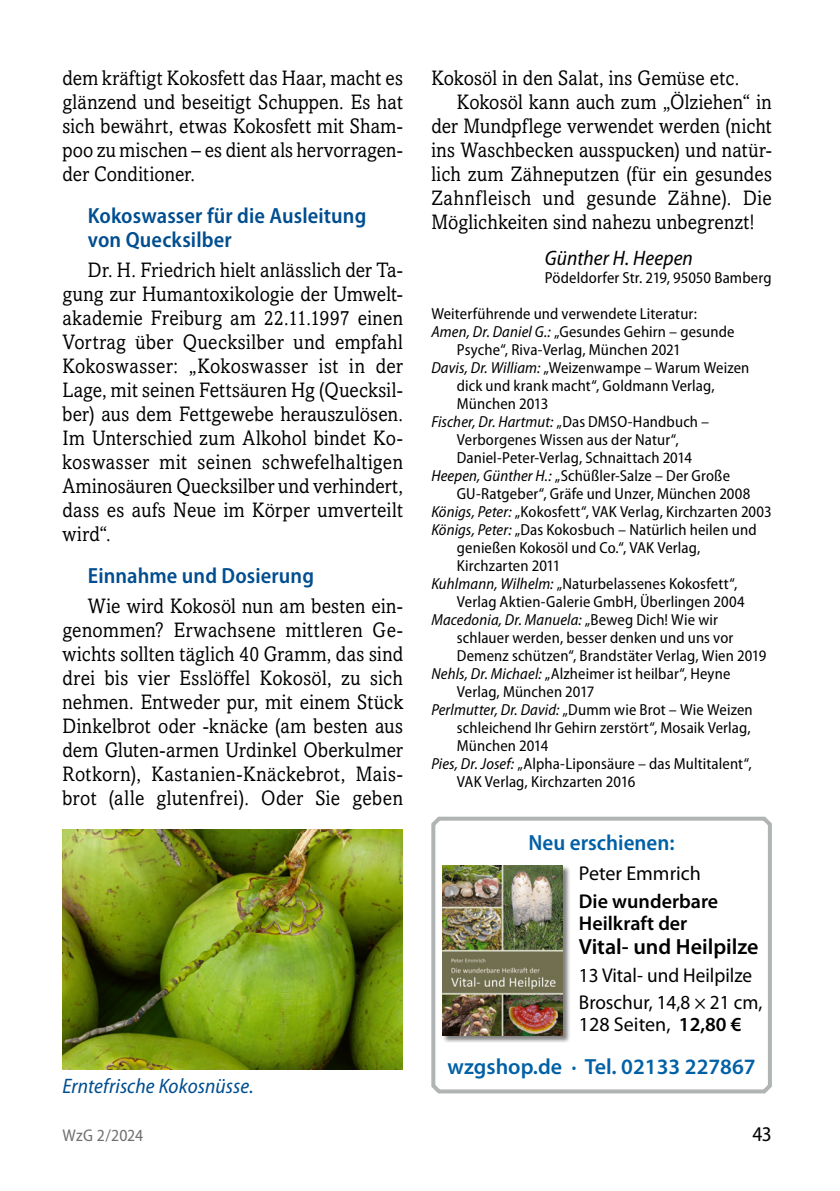
<style>
.page{position:relative;width:840px;height:1191px;background:#fff}
.page>*{position:absolute;margin:0;border:0;box-sizing:border-box;transform-origin:0 0}
._07_Zwischen-Überschrift{font:600 semi-condensed 22px/24px "Myriad Pro";letter-spacing:.005em;color:#004e90}
.t1{font:600 22px "Myriad Pro";color:#0060a6}
.t2{font:600 22px "Myriad Pro";color:#000}
.t3{font:600 semi-condensed 22px "Myriad Pro";color:#0060a6}
._05_GS_10_5_12{font:21px/24px "Amasis MT Std";letter-spacing:.02em;color:#000;text-align:justify;scale:.9 1}
._08_BU{font:italic semi-condensed 21px "Myriad Pro";letter-spacing:.005em;color:#004e90}
._10_Autor{font:italic semi-condensed 21px "Myriad Pro";letter-spacing:.005em;color:#000}
.t4{font:semi-condensed 21px "Myriad Pro";color:#000}
.t5{font:20px/22px "Myriad Pro";color:#000;scale:.96 1}
.t6{font:600 20px/22px "Myriad Pro";color:#000}
.t7{font:20px "Myriad Pro";color:#000}
.t8{font:semi-condensed 17px "Myriad Pro";letter-spacing:.005em;color:#6f7070}
._09_Fußnpte{font:semi-condensed 16px/18px "Myriad Pro";letter-spacing:.01em;color:#000}
.s1{font-style:italic}
.s2{font-weight:600}
</style>
<div class="page">
<img style="left:62px;top:829px;width:341px;height:240px">
<svg style="left:431px;top:816px;width:341px;height:278px"></svg>
<div style="left:442px;top:865px;width:128px;height:178px;background:#000;opacity:.5"></div>
<img style="left:442px;top:865px;width:120px;height:170px">
<p class="_05_GS_10_5_12" style="left:62px;top:66px;width:379px">dem kräftigt Kokosfett das Haar, macht es glänzend und beseitigt Schuppen. Es hat sich bewährt, etwas Kokosfett mit Sham&shy;poo zu mischen – es dient als hervorragen&shy;der Conditioner.</p>
<p class="_07_Zwischen-Überschrift" style="left:88px;top:204px;width:280px">Kokoswasser für die Ausleitung von Quecksilber</p>
<p class="_05_GS_10_5_12" style="left:62px;top:258px;width:380px;text-indent:26px">Dr. H. Friedrich hielt anlässlich der Ta&shy;gung zur Humantoxikologie der Umwelt&shy;akademie Freiburg am 22.11.1997 einen Vortrag über Quecksilber und empfahl Kokoswasser: „Kokoswasser ist in der Lage, mit seinen Fettsäuren Hg (Quecksil&shy;ber) aus dem Fettgewebe herauszulösen.<br>Im Unterschied zum Alkohol bindet Ko&shy;koswasser mit seinen schwefelhaltigen Aminosäuren Quecksilber und verhindert, dass es aufs Neue im Körper umverteilt wird“.</p>
<p class="_07_Zwischen-Überschrift" style="left:88px;top:564px;width:227px">Einnahme und Dosierung</p>
<p class="_05_GS_10_5_12" style="left:62px;top:594px;width:379px;text-indent:26px">Wie wird Kokosöl nun am besten ein&shy;genommen? Erwachsene mittleren Ge&shy;wichts sollten täglich 40 Gramm, das sind drei bis vier Esslöffel Kokosöl, zu sich nehmen. Entweder pur, mit einem Stück Dinkelbrot oder -knäcke (am besten aus dem Gluten-armen Urdinkel Oberkulmer Rotkorn), Kastanien-Knäckebrot, Mais&shy;brot (alle glutenfrei). Oder Sie geben</p>
<p class="_08_BU" style="left:62px;top:1075px;width:193px">Erntefrische Kokosnüsse.</p>
<p class="_05_GS_10_5_12" style="left:431px;top:66px;width:343px">Kokosöl in den Salat, ins Gemüse etc.</p>
<p class="_05_GS_10_5_12" style="left:431px;top:90px;width:380px;text-indent:26px">Kokosöl kann auch zum „Ölziehen“ in der Mundpflege verwendet werden (nicht ins Waschbecken ausspucken) und natür&shy;lich zum Zähneputzen (für ein gesundes Zahnfleisch und gesunde Zähne). Die Möglichkeiten sind nahezu unbegrenzt!</p>
<p class="_10_Autor" style="left:544px;top:247px;width:149px">Günther H. Heepen</p>
<p class="_09_Fußnpte" style="left:544px;top:269px;width:228px">Pödeldorfer Str. 219, 95050 Bamberg</p>
<p class="_09_Fußnpte" style="left:431px;top:305px;width:267px">Weiterführende und verwendete Literatur:</p>
<p class="_09_Fußnpte" style="left:456px;top:323px;width:279px;text-indent:-26px"><span class="s1">Amen, Dr. Daniel G.:</span> „Gesundes Gehirn – gesunde<br>Psyche“, Riva-Verlag, München 2021</p>
<p class="_09_Fußnpte" style="left:456px;top:359px;width:294px;text-indent:-26px"><span class="s1">Davis, Dr. William:</span> „Weizenwampe – Warum Weizen dick und krank macht“, Goldmann Verlag,<br>München 2013</p>
<p class="_09_Fußnpte" style="left:431px;top:413px;width:279px;text-align:center"><span class="s1">Fischer, Dr. Hartmut:</span> „Das DMSO-Handbuch –<br>Verborgenes Wissen aus der Natur“,<br>Daniel-Peter-Verlag, Schnaittach 2014</p>
<p class="_09_Fußnpte" style="left:456px;top:467px;width:295px;text-indent:-26px"><span class="s1">Heepen, Günther H.:</span> „Schüßler-Salze – Der Große<br>GU-Ratgeber“, Gräfe und Unzer, München 2008</p>
<p class="_09_Fußnpte" style="left:431px;top:503px;width:342px"><span class="s1">Königs, Peter:</span> „Kokosfett“, VAK Verlag, Kirchzarten 2003</p>
<p class="_09_Fußnpte" style="left:456px;top:521px;width:301px;text-indent:-26px"><span class="s1">Königs, Peter:</span> „Das Kokosbuch – Natürlich heilen und genießen Kokosöl und Co.“, VAK Verlag,<br>Kirchzarten 2011</p>
<p class="_09_Fußnpte" style="left:456px;top:575px;width:289px;text-indent:-26px"><span class="s1">Kuhlmann, Wilhelm:</span> „Naturbelassenes Kokosfett“,<br>Verlag Aktien-Galerie GmbH, Überlingen 2004</p>
<p class="_09_Fußnpte" style="left:456px;top:611px;width:311px;text-indent:-26px"><span class="s1">Macedonia, Dr. Manuela:</span> „Beweg Dich! Wie wir schlauer werden, besser denken und uns vor<br>Demenz schützen“, Brandstäter Verlag, Wien 2019</p>
<p class="_09_Fußnpte" style="left:456px;top:665px;width:275px;text-indent:-26px"><span class="s1">Nehls, Dr. Michael:</span> „Alzheimer ist heilbar“, Heyne<br>Verlag, München 2017</p>
<p class="_09_Fußnpte" style="left:456px;top:701px;width:297px;text-indent:-26px"><span class="s1">Perlmutter, Dr. David:</span> „Dumm wie Brot – Wie Weizen schleichend Ihr Gehirn zerstört“, Mosaik Verlag,<br>München 2014</p>
<p class="_09_Fußnpte" style="left:456px;top:755px;width:296px;text-indent:-26px"><span class="s1">Pies, Dr. Josef:</span> „Alpha-Liponsäure – das Multitalent“,<br>VAK Verlag, Kirchzarten 2016</p>
<p class="t3" style="left:528px;top:830px;width:147px">Neu erschienen:</p>
<p class="t7" style="left:578px;top:862px;width:124px">Peter Emmrich</p>
<p class="t6" style="left:578px;top:890px;width:141px">Die wunderbare<br>Heilkraft der</p>
<p class="t2" style="left:578px;top:934px;width:181px">Vital- und Heilpilze</p>
<p class="t5" style="left:578px;top:964px;width:182px">13 Vital- und Heilpilze</p>
<p class="t5" style="left:578px;top:992px;width:192px">Broschur, 14,8 × 21 cm,<br>128 Seiten, <span class="s2">12,80 €</span></p>
<p class="t1" style="left:447px;top:1054px;width:309px">wzgshop.de · Tel. 02133 227867</p>
<p class="t8" style="left:62px;top:1126px;width:82px">WzG 2/2024</p>
<p class="t4" style="left:752px;top:1123px;width:21px">43</p>
</div>
